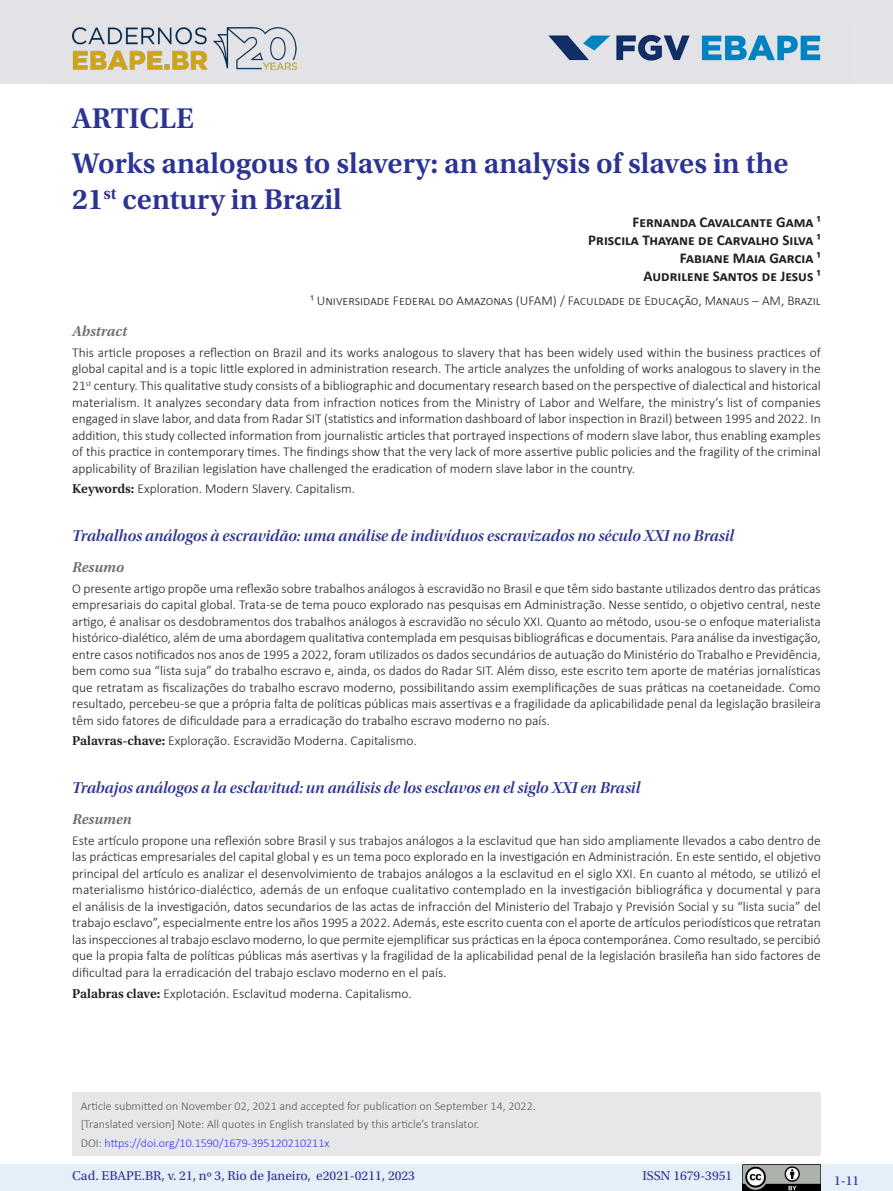
<style>
.page{position:relative;width:893px;height:1191px;background:#fff}
.page>*{position:absolute;margin:0;border:0;box-sizing:border-box;transform-origin:0 0}
._01_título_PT{font:600 30px/36px "Utopia Std";color:#2b3393}
._03_3_1_título_IN{font:16.5px "Utopia Std Semibold Disp It";color:#2b3393}
._02_autores{font:700 15px "Calibri";color:#231f20}
._03_0_titulo_resumo{font:italic 600 15px "Utopia Std";color:#6c6d70}
._03_1_1_resumo_PT{font:300 13.5px/16.5px "Calibri";color:#231f20;text-align:justify}
._03_3_2_resumo_IN{font:300 13.5px/16.5px "Calibri";color:#231f20;text-align:justify}
._02_autores_-_tit{font:300 13.5px "Calibri";color:#231f20}
.t1{font:13.5px "Utopia Std";color:#2b3393}
._03_1_2_Keywords{font:300 13.5px "Calibri";color:#231f20}
._06_3_nota_de_rodape{font:300 12px "Calibri";color:#57585a}
._06_3_nota_de_rodape-2{font:300 12px "Calibri";color:#33f}
.s1{font-family:"Utopia Std";font-weight:600}
.s2{color:#57585a}
</style>
<div class="page">
<div style="left:0;top:1164px;width:893px;height:27px;background:#e4eff8"></div>
<img style="left:743px;top:1164px;width:78px;height:27px">
<div style="left:0;top:0;width:893px;height:84px;background:#e3e4e8"></div>
<img style="left:72px;top:34px;width:749px;height:36px">
<img style="left:72px;top:27px;width:225px;height:42px">
<div style="left:72px;top:1092px;width:749px;height:64px;background:#e6e7e9"></div>
<p class="_01_título_PT" style="left:72px;top:101px;width:123px">ARTICLE</p>
<p class="_01_título_PT" style="left:72px;top:145px;width:718px">Works analogous to slavery: an analysis of slaves in the<br>21<sup>st</sup> century in Brazil</p>
<p class="_02_autores" style="left:633px;top:211px;width:190px">Fernanda Cavalcante Gama ¹</p>
<p class="_02_autores" style="left:588px;top:229px;width:234px">Priscila Thayane de Carvalho Silva ¹</p>
<p class="_02_autores" style="left:680px;top:247px;width:142px">Fabiane Maia Garcia ¹</p>
<p class="_02_autores" style="left:644px;top:265px;width:179px">Audrilene Santos de Jesus ¹</p>
<p class="_02_autores_-_tit" style="left:310px;top:292px;width:512px">¹ Universidade Federal do Amazonas (UFAM) / Faculdade de Educação, Manaus – AM, Brazil</p>
<p class="_03_0_titulo_resumo" style="left:72px;top:323px;width:57px">Abstract</p>
<p class="_03_3_2_resumo_IN" style="left:72px;top:344px;width:750px">This article proposes a reflection on Brazil and its works analogous to slavery that has been widely used within the business practices of global capital and is a topic little explored in administration research. The article analyzes the unfolding of works analogous to slavery in the 21<sup>st</sup> century. This qualitative study consists of a bibliographic and documentary research based on the perspective of dialectical and historical materialism. It analyzes secondary data from infraction notices from the Ministry of Labor and Welfare, the ministry’s list of companies engaged in slave labor, and data from Radar SIT (statistics and information dashboard of labor inspection in Brazil) between 1995 and 2022. In addition, this study collected information from journalistic articles that portrayed inspections of modern slave labor, thus enabling examples of this practice in contemporary times. The findings show that the very lack of more assertive public policies and the fragility of the criminal applicability of Brazilian legislation have challenged the eradication of modern slave labor in the country.</p>
<p class="_03_1_1_resumo_PT" style="left:72px;top:480px;width:284px"><span class="s1">Keywords:</span> Exploration. Modern Slavery. Capitalism.</p>
<p class="_03_3_1_título_IN" style="left:72px;top:527px;width:663px">Trabalhos análogos à escravidão: uma análise de indivíduos escravizados no século XXI no Brasil</p>
<p class="_03_0_titulo_resumo" style="left:72px;top:558px;width:53px">Resumo</p>
<p class="_03_1_1_resumo_PT" style="left:72px;top:580px;width:750px">O presente artigo propõe uma reflexão sobre trabalhos análogos à escravidão no Brasil e que têm sido bastante utilizados dentro das práticas empresariais do capital global. Trata-se de tema pouco explorado nas pesquisas em Administração. Nesse sentido, o objetivo central, neste artigo, é analisar os desdobramentos dos trabalhos análogos à escravidão no século XXI. Quanto ao método, usou-se o enfoque materialista histórico-dialético, além de uma abordagem qualitativa contemplada em pesquisas bibliográficas e documentais. Para análise da investigação, entre casos notificados nos anos de 1995 a 2022, foram utilizados os dados secundários de autuação do Ministério do Trabalho e Previdência, bem como sua “lista suja” do trabalho escravo e, ainda, os dados do Radar SIT. Além disso, este escrito tem aporte de matérias jornalísticas que retratam as fiscalizações do trabalho escravo moderno, possibilitando assim exemplificações de suas práticas na coetaneidade. Como resultado, percebeu-se que a própria falta de políticas públicas mais assertivas e a fragilidade da aplicabilidade penal da legislação brasileira têm sido fatores de dificuldade para a erradicação do trabalho escravo moderno no país.</p>
<p class="_03_1_2_Keywords" style="left:72px;top:732px;width:346px"><span class="s1">Palavras-chave:</span> Exploração. Escravidão Moderna. Capitalismo.</p>
<p class="_03_3_1_título_IN" style="left:72px;top:779px;width:569px">Trabajos análogos a la esclavitud: un análisis de los esclavos en el siglo XXI en Brasil</p>
<p class="_03_0_titulo_resumo" style="left:72px;top:810px;width:61px">Resumen</p>
<p class="_03_1_1_resumo_PT" style="left:72px;top:832px;width:750px">Este artículo propone una reflexión sobre Brasil y sus trabajos análogos a la esclavitud que han sido ampliamente llevados a cabo dentro de las prácticas empresariales del capital global y es un tema poco explorado en la investigación en Administración. En este sentido, el objetivo principal del artículo es analizar el desenvolvimiento de trabajos análogos a la esclavitud en el siglo XXI. En cuanto al método, se utilizó el materialismo histórico-dialéctico, además de un enfoque cualitativo contemplado en la investigación bibliográfica y documental y para el análisis de la investigación, datos secundarios de las actas de infracción del Ministerio del Trabajo y Previsión Social y su “lista sucia” del trabajo esclavo”, especialmente entre los años 1995 a 2022. Además, este escrito cuenta con el aporte de artículos periodísticos que retratan las inspecciones al trabajo esclavo moderno, lo que permite ejemplificar sus prácticas en la época contemporánea. Como resultado, se percibió que la propia falta de políticas públicas más asertivas y la fragilidad de la aplicabilidad penal de la legislación brasileña han sido factores de dificultad para la erradicación del trabajo esclavo moderno en el país.</p>
<p class="_03_1_1_resumo_PT" style="left:72px;top:984px;width:341px"><span class="s1">Palabras clave:</span> Explotación. Esclavitud moderna. Capitalismo.</p>
<p class="_06_3_nota_de_rodape" style="left:81px;top:1098px;width:456px">Article submitted on November 02, 2021 and accepted for publication on September 14, 2022.</p>
<p class="_06_3_nota_de_rodape" style="left:81px;top:1117px;width:400px">[Translated version] Note: All quotes in English translated by this article’s translator.</p>
<p class="_06_3_nota_de_rodape-2" style="left:81px;top:1135px;width:250px"><span class="s2">DOI:</span> https://doi.org/10.1590/1679-395120210211x</p>
<p class="t1" style="left:72px;top:1168px;width:344px">Cad. EBAPE.BR, v. 21, nº 3, Rio de Janeiro, e2021-0211, 2023</p>
<p class="t1" style="left:642px;top:1168px;width:91px">ISSN 1679-3951</p>
<p class="t1" style="left:834px;top:1173px;width:27px">1-11</p>
</div>
